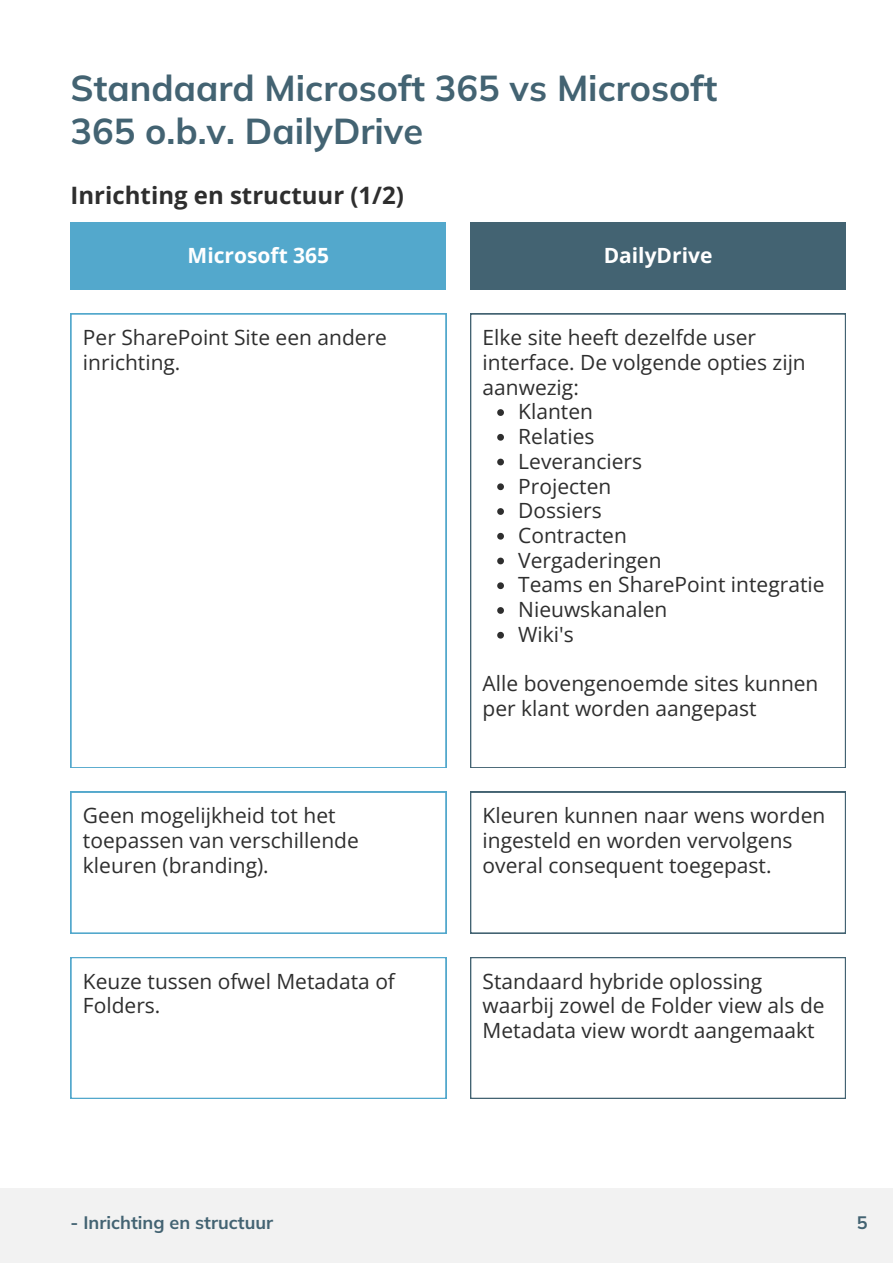
<style>
.page{position:relative;width:893px;height:1264px;background:#fff}
.page>*{position:absolute;margin:0;border:0;box-sizing:border-box;transform-origin:0 0}
.t1{font:700 36px/42.8px "Mulish";color:#436372}
.t2{font:700 24px "Open Sans";color:#2e2e2e}
.t3{font:21px/24.8px "Open Sans";color:#2e2e2e}
.t4{font:700 21px "Open Sans";color:#fff}
.t5{font:700 18px "Mulish";color:#436372}
</style>
<div class="page">
<div style="left:0;top:1187px;width:892px;height:75px;background:#f2f2f2"></div>
<div style="left:71px;top:223px;width:375px;height:67px;background:#53a8cc"></div>
<div style="left:470px;top:223px;width:375px;height:67px;background:#436372"></div>
<svg style="left:71px;top:313px;width:375px;height:455px"></svg>
<svg style="left:470px;top:313px;width:375px;height:455px"></svg>
<svg style="left:497px;top:409px;width:7px;height:7px"></svg>
<svg style="left:497px;top:434px;width:7px;height:6px"></svg>
<svg style="left:497px;top:458px;width:7px;height:7px"></svg>
<svg style="left:497px;top:483px;width:7px;height:7px"></svg>
<svg style="left:497px;top:508px;width:7px;height:7px"></svg>
<svg style="left:497px;top:533px;width:7px;height:6px"></svg>
<svg style="left:497px;top:557px;width:7px;height:7px"></svg>
<svg style="left:497px;top:582px;width:7px;height:7px"></svg>
<svg style="left:497px;top:607px;width:7px;height:7px"></svg>
<svg style="left:497px;top:632px;width:7px;height:6px"></svg>
<svg style="left:71px;top:791px;width:375px;height:142px"></svg>
<svg style="left:470px;top:791px;width:375px;height:142px"></svg>
<svg style="left:71px;top:957px;width:375px;height:141px"></svg>
<svg style="left:470px;top:957px;width:375px;height:141px"></svg>
<p class="t1" style="left:71px;top:66px;width:648px">Standaard Microsoft 365 vs Microsoft<br>365 o.b.v. DailyDrive</p>
<p class="t2" style="left:71px;top:179px;width:335px">Inrichting en structuur (1/2)</p>
<p class="t4" style="left:188px;top:241px;width:143px">Microsoft 365</p>
<p class="t3" style="left:83px;top:324px;width:305px">Per SharePoint Site een andere inrichting.</p>
<p class="t4" style="left:603px;top:241px;width:110px">DailyDrive</p>
<p class="t3" style="left:482px;top:324px;width:325px">Elke site heeft dezelfde user interface. De volgende opties zijn aanwezig:</p>
<p class="t3" style="left:518px;top:399px;width:76px">Klanten</p>
<p class="t3" style="left:518px;top:423px;width:78px">Relaties</p>
<p class="t3" style="left:518px;top:448px;width:125px">Leveranciers</p>
<p class="t3" style="left:518px;top:473px;width:95px">Projecten</p>
<p class="t3" style="left:518px;top:497px;width:85px">Dossiers</p>
<p class="t3" style="left:518px;top:522px;width:110px">Contracten</p>
<p class="t3" style="left:518px;top:547px;width:145px">Vergaderingen</p>
<p class="t3" style="left:518px;top:572px;width:308px">Teams en SharePoint integratie</p>
<p class="t3" style="left:518px;top:596px;width:151px">Nieuwskanalen</p>
<p class="t3" style="left:518px;top:621px;width:57px">Wiki's</p>
<p class="t3" style="left:482px;top:671px;width:337px">Alle bovengenoemde sites kunnen per klant worden aangepast</p>
<p class="t3" style="left:83px;top:802px;width:277px">Geen mogelijkheid tot het toepassen van verschillende kleuren (branding).</p>
<p class="t3" style="left:482px;top:802px;width:344px">Kleuren kunnen naar wens worden ingesteld en worden vervolgens overal consequent toegepast.</p>
<p class="t3" style="left:83px;top:968px;width:313px">Keuze tussen ofwel Metadata of<br>Folders.</p>
<p class="t3" style="left:482px;top:968px;width:343px">Standaard hybride oplossing waarbij zowel de Folder view als de<br>Metadata view wordt aangemaakt</p>
<p class="t5" style="left:71px;top:1210px;width:204px">- Inrichting en structuur</p>
<p class="t5" style="left:856px;top:1210px;width:12px">5</p>
</div>
